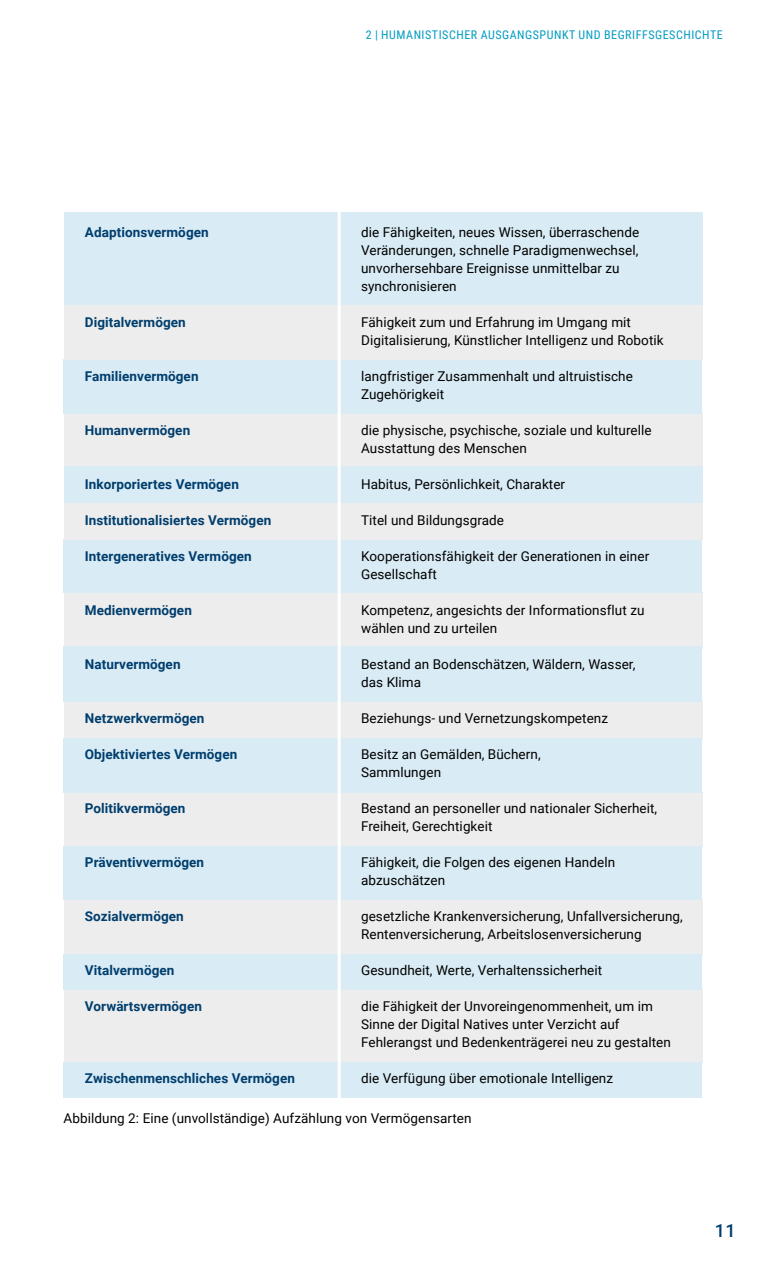
<style>
.page{position:relative;width:766px;height:1263px;background:#fff}
.page>*{position:absolute;margin:0;border:0;box-sizing:border-box;transform-origin:0 0}
.t1{font:500 18px "Roboto";color:#003e6e}
.t2{font:13.5px/18px "Roboto";letter-spacing:.005em;color:#000}
.t3{font:700 13.5px "Roboto";letter-spacing:.005em;color:#003e6e}
.t4{font:12px "Roboto Condensed";letter-spacing:.045em;color:#009cc1}
</style>
<div class="page">
<div style="left:64px;top:413px;width:638px;height:54px;background:#ededed"></div>
<div style="left:64px;top:989px;width:638px;height:74px;background:#ededed"></div>
<div style="left:64px;top:792px;width:638px;height:55px;background:#ededed"></div>
<div style="left:64px;top:899px;width:638px;height:55px;background:#ededed"></div>
<div style="left:64px;top:701px;width:638px;height:37px;background:#ededed"></div>
<div style="left:64px;top:592px;width:638px;height:56px;background:#ededed"></div>
<div style="left:64px;top:213px;width:638px;height:93px;background:#d9ebf4"></div>
<div style="left:64px;top:466px;width:638px;height:38px;background:#d9ebf4"></div>
<div style="left:64px;top:359px;width:637px;height:55px;background:#d9ebf4"></div>
<div style="left:64px;top:954px;width:637px;height:36px;background:#d9ebf4"></div>
<div style="left:64px;top:1062px;width:637px;height:36px;background:#d9ebf4"></div>
<div style="left:64px;top:846px;width:637px;height:54px;background:#d9ebf4"></div>
<div style="left:64px;top:738px;width:637px;height:55px;background:#d9ebf4"></div>
<div style="left:64px;top:647px;width:637px;height:55px;background:#d9ebf4"></div>
<div style="left:64px;top:539px;width:637px;height:54px;background:#d9ebf4"></div>
<div style="left:64px;top:306px;width:638px;height:54px;background:#ededed"></div>
<div style="left:64px;top:504px;width:638px;height:36px;background:#ededed"></div>
<hr style="left:337px;top:209px;width:3px;height:892px;background:#fff">
<p class="t4" style="left:366px;top:26px;width:358px">2 | HUMANISTISCHER AUSGANGSPUNKT UND BEGRIFFSGESCHICHTE</p>
<p class="t2" style="left:361px;top:223px;width:279px">die Fähigkeiten, neues Wissen, überraschende Veränderungen, schnelle Paradigmenwechsel, unvorhersehbare Ereignisse unmittelbar zu synchronisieren</p>
<p class="t2" style="left:361px;top:313px;width:304px">Fähigkeit zum und Erfahrung im Umgang mit<br>Digitalisierung, Künstlicher Intelligenz und Robotik</p>
<p class="t2" style="left:361px;top:367px;width:273px">langfristiger Zusammenhalt und altruistische<br>Zugehörigkeit</p>
<p class="t2" style="left:361px;top:421px;width:292px">die physische, psychische, soziale und kulturelle<br>Ausstattung des Menschen</p>
<p class="t2" style="left:361px;top:475px;width:205px">Habitus, Persönlichkeit, Charakter</p>
<p class="t2" style="left:361px;top:511px;width:144px">Titel und Bildungsgrade</p>
<p class="t2" style="left:361px;top:547px;width:289px">Kooperationsfähigkeit der Generationen in einer<br>Gesellschaft</p>
<p class="t2" style="left:361px;top:601px;width:285px">Kompetenz, angesichts der Informationsflut zu wählen und zu urteilen</p>
<p class="t2" style="left:361px;top:655px;width:276px">Bestand an Bodenschätzen, Wäldern, Wasser, das Klima</p>
<p class="t2" style="left:361px;top:709px;width:248px">Beziehungs- und Vernetzungskompetenz</p>
<p class="t2" style="left:361px;top:745px;width:181px">Besitz an Gemälden, Büchern,<br>Sammlungen</p>
<p class="t2" style="left:361px;top:799px;width:297px">Bestand an personeller und nationaler Sicherheit,<br>Freiheit, Gerechtigkeit</p>
<p class="t2" style="left:361px;top:853px;width:255px">Fähigkeit, die Folgen des eigenen Handeln abzuschätzen</p>
<p class="t2" style="left:361px;top:907px;width:323px">gesetzliche Krankenversicherung, Unfallversicherung,<br>Rentenversicherung, Arbeitslosenversicherung</p>
<p class="t2" style="left:361px;top:961px;width:242px">Gesundheit, Werte, Verhaltenssicherheit</p>
<p class="t2" style="left:361px;top:997px;width:311px">die Fähigkeit der Unvoreingenommenheit, um im<br>Sinne der Digital Natives unter Verzicht auf<br>Fehlerangst und Bedenkenträgerei neu zu gestalten</p>
<p class="t2" style="left:361px;top:1069px;width:253px">die Verfügung über emotionale Intelligenz</p>
<p class="t2" style="left:64px;top:1108px;width:409px">Abbildung 2: Eine (unvollständige) Aufzählung von Vermögensarten</p>
<p class="t3" style="left:85px;top:223px;width:125px">Adaptionsvermögen</p>
<p class="t3" style="left:85px;top:313px;width:102px">Digitalvermögen</p>
<p class="t3" style="left:85px;top:367px;width:115px">Familienvermögen</p>
<p class="t3" style="left:85px;top:421px;width:107px">Humanvermögen</p>
<p class="t3" style="left:85px;top:475px;width:155px">Inkorporiertes Vermögen</p>
<p class="t3" style="left:85px;top:511px;width:188px">Institutionalisiertes Vermögen</p>
<p class="t3" style="left:85px;top:547px;width:168px">Intergeneratives Vermögen</p>
<p class="t3" style="left:85px;top:601px;width:108px">Medienvermögen</p>
<p class="t3" style="left:85px;top:655px;width:97px">Naturvermögen</p>
<p class="t3" style="left:85px;top:709px;width:121px">Netzwerkvermögen</p>
<p class="t3" style="left:85px;top:745px;width:154px">Objektiviertes Vermögen</p>
<p class="t3" style="left:85px;top:799px;width:102px">Politikvermögen</p>
<p class="t3" style="left:85px;top:853px;width:121px">Präventivvermögen</p>
<p class="t3" style="left:85px;top:907px;width:100px">Sozialvermögen</p>
<p class="t3" style="left:85px;top:961px;width:91px">Vitalvermögen</p>
<p class="t3" style="left:85px;top:997px;width:118px">Vorwärtsvermögen</p>
<p class="t3" style="left:85px;top:1069px;width:211px">Zwischenmenschliches Vermögen</p>
<h1 class="t1" style="left:714px;top:1218px;width:23px">11</h1>
</div>
